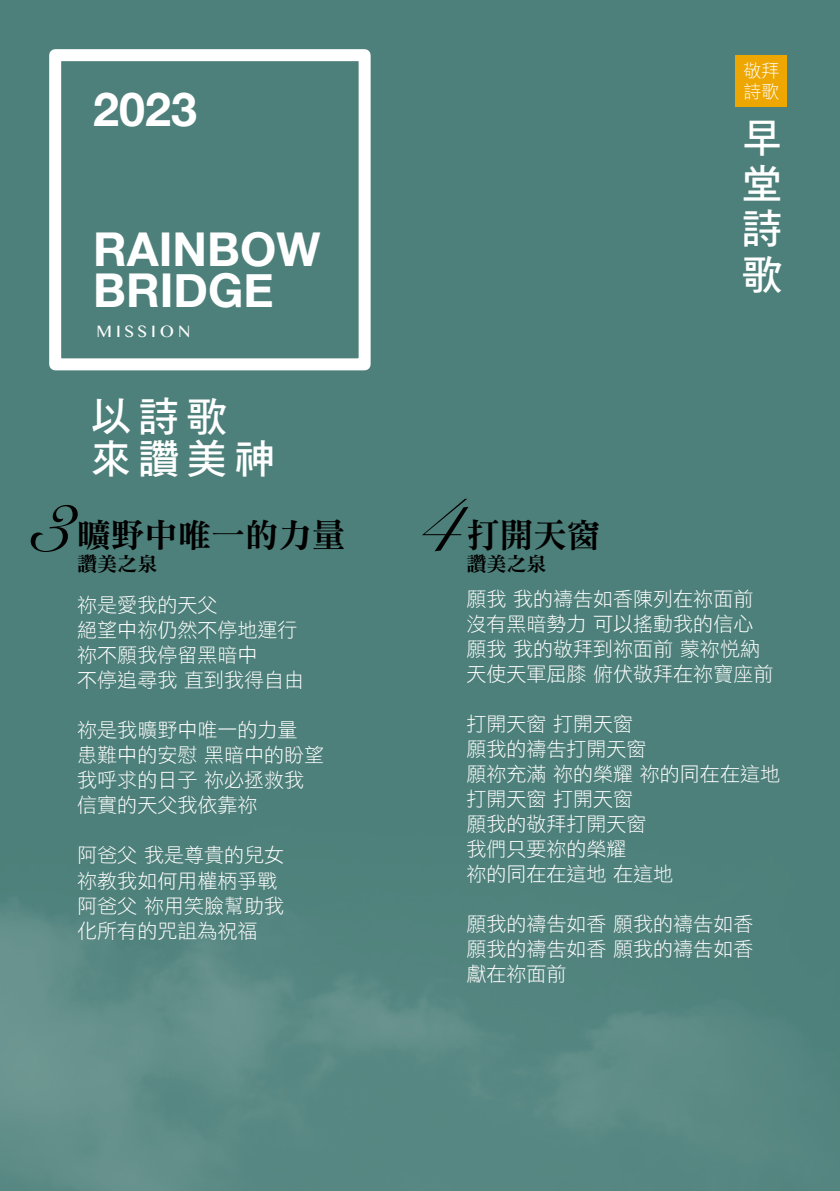
<style>
.page{position:relative;width:840px;height:1191px;background:#fff}
.page>*{position:absolute;margin:0;border:0;box-sizing:border-box;transform-origin:0 0}
.t1{font:86.2px "Snell Roundhand";color:#000}
.t2{font:700 46.6px/41px "Helvetica Neue";color:#fff}
.t3{font:40.6px/45.4px "DF Hei Std W7";letter-spacing:.18em;color:#fff;text-align:justify}
.t4{font:33.4px "DF Ming Std W9";color:#000}
.t5{font:20px/25px "DF Hei Std W3";color:#fff}
.t6{font:20px "DF Ming Std W9";color:#000}
.t7{font:18px/21px "DF Hei Std W3";color:#fff}
.t8{font:16.6px "Gurmukhi MN";letter-spacing:.24em;color:#fff}
</style>
<div class="page">
<div style="left:0;top:0;width:839px;height:1191px;background:#4d807a"></div>
<img style="left:0;top:900px;width:795px;height:291px">
<div style="left:735px;top:55px;width:51px;height:51px;background:#eea600"></div>
<div style="left:49px;top:49px;width:321px;height:321px;border:12px solid #fff"></div>
<h2 class="t2" style="left:93px;top:90px;width:105px">2023</h2>
<h2 class="t2" style="left:93px;top:230px;width:228px">RAINBOW<br>BRIDGE</h2>
<p class="t8" style="left:96px;top:322px;width:95px">MISSION</p>
<h3 class="t3" style="left:91px;top:395px;width:186px;line-height:42px">以詩歌來讚美神</h3>
<h1 class="t1" style="left:26px;top:455px;width:45px">3</h1>
<h3 class="t4" style="left:77px;top:517px;width:269px">曠野中唯一的力量</h3>
<p class="t6" style="left:77px;top:553px;width:81px">讚美之泉</p>
<p class="t5" style="left:77px;top:592px;width:228px">祢是愛我的天父<br>絕望中祢仍然不停地運行祢不願我停留黑暗中<br>不停追尋我 直到我得自由</p>
<p class="t5" style="left:77px;top:717px;width:248px">祢是我曠野中唯一的力量<br>患難中的安慰 黑暗中的盼望我呼求的日子 祢必拯救我信實的天父我依靠祢</p>
<p class="t5" style="left:77px;top:842px;width:208px">阿爸父 我是尊貴的兒女祢教我如何用權柄爭戰阿爸父 祢用笑臉幫助我化所有的咒詛為祝福</p>
<p class="t7" style="left:743px;top:60px;width:37px">敬拜詩歌</p>
<h3 class="t3" style="left:741px;top:114px;width:41px">早堂詩歌</h3>
<h1 class="t1" style="left:415px;top:455px;width:45px">4</h1>
<h3 class="t4" style="left:466px;top:517px;width:135px">打開天窗</h3>
<p class="t6" style="left:466px;top:553px;width:81px">讚美之泉</p>
<p class="t5" style="left:466px;top:586px;width:308px">願我 我的禱告如香陳列在祢面前沒有黑暗勢力 可以搖動我的信心願我 我的敬拜到祢面前 蒙祢悅納天使天軍屈膝 俯伏敬拜在祢寶座前</p>
<p class="t5" style="left:466px;top:711px;width:315px">打開天窗 打開天窗<br>願我的禱告打開天窗<br>願祢充滿 祢的榮耀 祢的同在在這地打開天窗 打開天窗<br>願我的敬拜打開天窗<br>我們只要祢的榮耀<br>祢的同在在這地 在這地</p>
<p class="t5" style="left:466px;top:911px;width:288px;text-align:justify">願我的禱告如香 願我的禱告如香願我的禱告如香 願我的禱告如香獻在祢面前</p>
</div>
